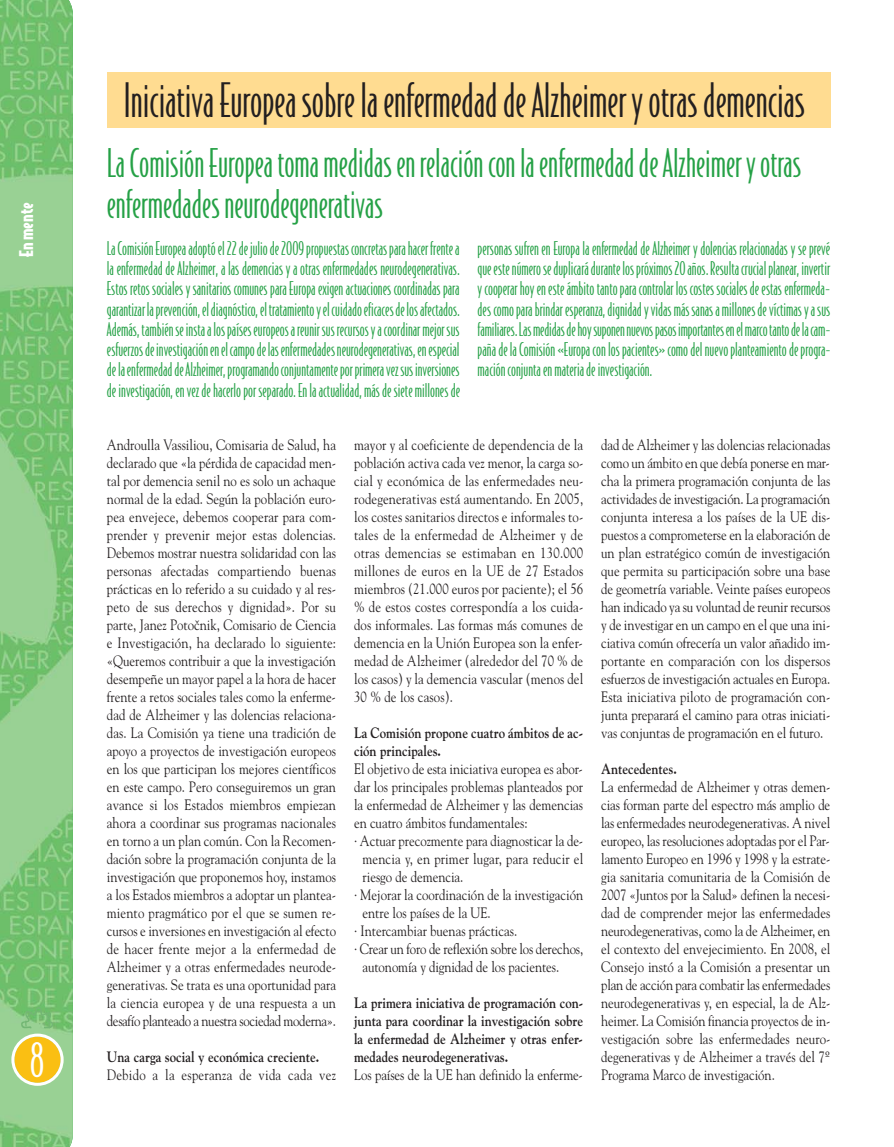
<style>
.page{position:relative;width:894px;height:1147px;background:#fff}
.page>*{position:absolute;margin:0;border:0;box-sizing:border-box;transform-origin:0 0}
.t1{font:45px "Bodega Sans";color:#231f20}
.t2{font:45px "Bodega Sans";color:#fff}
.t3{font:37.5px/40.5px "Bodega Sans";color:#25a146}
.t4{font:18px/20.2px "Bodega Sans";color:#25a146;text-align:justify}
.t5{font:900 18px "Bodega Sans";color:#fff}
.t6{font:15px/18px "Goudy";color:#231f20;text-align:justify;scale:.85 1}
.t7{font:700 15px/18px "Goudy";color:#231f20;scale:.85 1}
.t8{font:15px "Goudy";letter-spacing:.02em;color:#231f20;scale:.85 1}
</style>
<div class="page">
<img style="left:0;top:0;width:73px;height:1147px">
<svg style="left:11px;top:1033px;width:53px;height:53px;background:#e2cd59"></svg>
<img style="left:21px;top:1006px;width:32px;height:23px">
<div style="left:107px;top:72px;width:723px;height:56px;background:#ffdc91"></div>
<p class="t5" style="left:19px;top:257px;width:56px;rotate:-90deg">En mente</p>
<h1 class="t2" style="left:30px;top:1042px;width:16px">8</h1>
<h1 class="t1" style="left:124px;top:82px;width:682px">Iniciativa Europea sobre la enfermedad de Alzheimer y otras demencias</h1>
<h2 class="t3" style="left:107px;top:146px;width:695px">La Comisión Europea toma medidas en relación con la enfermedad de Alzheimer y otras enfermedades neurodegenerativas</h2>
<p class="t4" style="left:107px;top:239px;width:354px">La Comisión Europea adoptó el 22 de julio de 2009 propuestas concretas para hacer frente a la enfermedad de Alzheimer, a las demencias y a otras enfermedades neurodegenerativas.<br>Estos retos sociales y sanitarios comunes para Europa exigen actuaciones coordinadas para garantizar la prevención, el diagnóstico, el tratamiento y el cuidado eficaces de los afectados.<br>Además, también se insta a los países europeos a reunir sus recursos y a coordinar mejor sus esfuerzos de investigación en el campo de las enfermedades neurodegenerativas, en especial de la enfermedad de Alzheimer, programando conjuntamente por primera vez sus inversiones de investigación, en vez de hacerlo por separado. En la actualidad, más de siete millones de</p>
<p class="t4" style="left:477px;top:239px;width:354px">personas sufren en Europa la enfermedad de Alzheimer y dolencias relacionadas y se prevé que este número se duplicará durante los próximos 20 años. Resulta crucial planear, invertir y cooperar hoy en este ámbito tanto para controlar los costes sociales de estas enfermeda&shy;des como para brindar esperanza, dignidad y vidas más sanas a millones de víctimas y a sus familiares. Las medidas de hoy suponen nuevos pasos importantes en el marco tanto de la cam&shy;paña de la Comisión «Europa con los pacientes» como del nuevo planteamiento de progra&shy;mación conjunta en materia de investigación.</p>
<p class="t6" style="left:107px;top:437px;width:271px">Androulla Vassiliou, Comisaria de Salud, ha declarado que «la pérdida de capacidad men&shy;tal por demencia senil no es solo un achaque normal de la edad. Según la población euro&shy;pea envejece, debemos cooperar para com&shy;prender y prevenir mejor estas dolencias.<br>Debemos mostrar nuestra solidaridad con las personas afectadas compartiendo buenas prácticas en lo referido a su cuidado y al res&shy;peto de sus derechos y dignidad». Por su parte, Janez Potocnik, Comisario de Ciencia e Investigación, ha declarado lo siguiente: «Queremos contribuir a que la investigación desempeñe un mayor papel a la hora de hacer frente a retos sociales tales como la enferme&shy;dad de Alzheimer y las dolencias relaciona&shy;das. La Comisión ya tiene una tradición de apoyo a proyectos de investigación europeos en los que participan los mejores científicos en este campo. Pero conseguiremos un gran avance si los Estados miembros empiezan ahora a coordinar sus programas nacionales en torno a un plan común. Con la Recomen&shy;dación sobre la programación conjunta de la investigación que proponemos hoy, instamos a los Estados miembros a adoptar un plantea&shy;miento pragmático por el que se sumen re&shy;cursos e inversiones en investigación al efecto de hacer frente mejor a la enfermedad de Alzheimer y a otras enfermedades neurode&shy;generativas. Se trata es una oportunidad para la ciencia europea y de una respuesta a un desafío planteado a nuestra sociedad moderna».</p>
<p class="t7" style="left:107px;top:1049px;width:251px">Una carga social y económica creciente.</p>
<p class="t8" style="left:107px;top:1069px;width:271px">Debido a la esperanza de vida cada vez</p>
<p class="t6" style="left:195px;top:617px;width:6px">ˇ</p>
<p class="t6" style="left:354px;top:437px;width:271px">mayor y al coeficiente de dependencia de la población activa cada vez menor, la carga so&shy;cial y económica de las enfermedades neu&shy;rodegenerativas está aumentando. En 2005, los costes sanitarios directos e informales to&shy;tales de la enfermedad de Alzheimer y de otras demencias se estimaban en 130.000 millones de euros en la UE de 27 Estados miembros (21.000 euros por paciente); el 56 % de estos costes correspondía a los cuida&shy;dos informales. Las formas más comunes de demencia en la Unión Europea son la enfer&shy;medad de Alzheimer (alrededor del 70 % de los casos) y la demencia vascular (menos del 30 % de los casos).</p>
<p class="t7" style="left:354px;top:725px;width:271px">La Comisión propone cuatro ámbitos de ac&shy;ción principales.</p>
<p class="t6" style="left:354px;top:761px;width:270px">El objetivo de esta iniciativa europea es abor-</p>
<p class="t6" style="left:354px;top:779px;width:271px">dar los principales problemas planteados por</p>
<p class="t6" style="left:354px;top:797px;width:271px">la enfermedad de Alzheimer y las demencias</p>
<p class="t6" style="left:354px;top:815px;width:205px">en cuatro ámbitos fundamentales:</p>
<p class="t6" style="left:354px;top:833px;width:271px">· Actuar precozmente para diagnosticar la de-</p>
<p class="t6" style="left:362px;top:851px;width:261px">mencia y, en primer lugar, para reducir el</p>
<p class="t6" style="left:362px;top:869px;width:120px">riesgo de demencia.</p>
<p class="t6" style="left:354px;top:887px;width:271px">· Mejorar la coordinación de la investigación</p>
<p class="t6" style="left:362px;top:905px;width:152px">entre los países de la UE.</p>
<p class="t6" style="left:354px;top:923px;width:193px">· Intercambiar buenas prácticas.</p>
<p class="t6" style="left:354px;top:941px;width:271px">· Crear un foro de reflexión sobre los derechos,</p>
<p class="t6" style="left:362px;top:959px;width:233px">autonomía y dignidad de los pacientes.</p>
<p class="t7" style="left:354px;top:995px;width:271px;text-align:justify">La primera iniciativa de programación con&shy;junta para coordinar la investigación sobre la enfermedad de Alzheimer y otras enfer&shy;medades neurodegenerativas.</p>
<p class="t6" style="left:354px;top:1067px;width:270px">Los países de la UE han definido la enferme-</p>
<p class="t6" style="left:601px;top:437px;width:271px">dad de Alzheimer y las dolencias relacionadas como un ámbito en que debía ponerse en mar&shy;cha la primera programación conjunta de las actividades de investigación. La programación conjunta interesa a los países de la UE dis&shy;puestos a comprometerse en la elaboración de un plan estratégico común de investigación que permita su participación sobre una base de geometría variable. Veinte países europeos han indicado ya su voluntad de reunir recursos y de investigar en un campo en el que una ini&shy;ciativa común ofrecería un valor añadido im&shy;portante en comparación con los dispersos esfuerzos de investigación actuales en Europa.<br>Esta iniciativa piloto de programación con&shy;junta preparará el camino para otras iniciati&shy;vas conjuntas de programación en el futuro.</p>
<p class="t7" style="left:601px;top:761px;width:91px">Antecedentes.</p>
<p class="t6" style="left:601px;top:779px;width:271px">La enfermedad de Alzheimer y otras demen&shy;cias forman parte del espectro más amplio de las enfermedades neurodegenerativas. A nivel europeo, las resoluciones adoptadas por el Par&shy;lamento Europeo en 1996 y 1998 y la estrate&shy;gia sanitaria comunitaria de la Comisión de 2007 «Juntos por la Salud» definen la necesi&shy;dad de comprender mejor las enfermedades neurodegenerativas, como la de Alzheimer, en el contexto del envejecimiento. En 2008, el Consejo instó a la Comisión a presentar un plan de acción para combatir las enfermedades neurodegenerativas y, en especial, la de Alz&shy;heimer. La Comisión financia proyectos de in&shy;vestigación sobre las enfermedades neuro&shy;degenerativas y de Alzheimer a través del 7º Programa Marco de investigación.</p>
</div>
